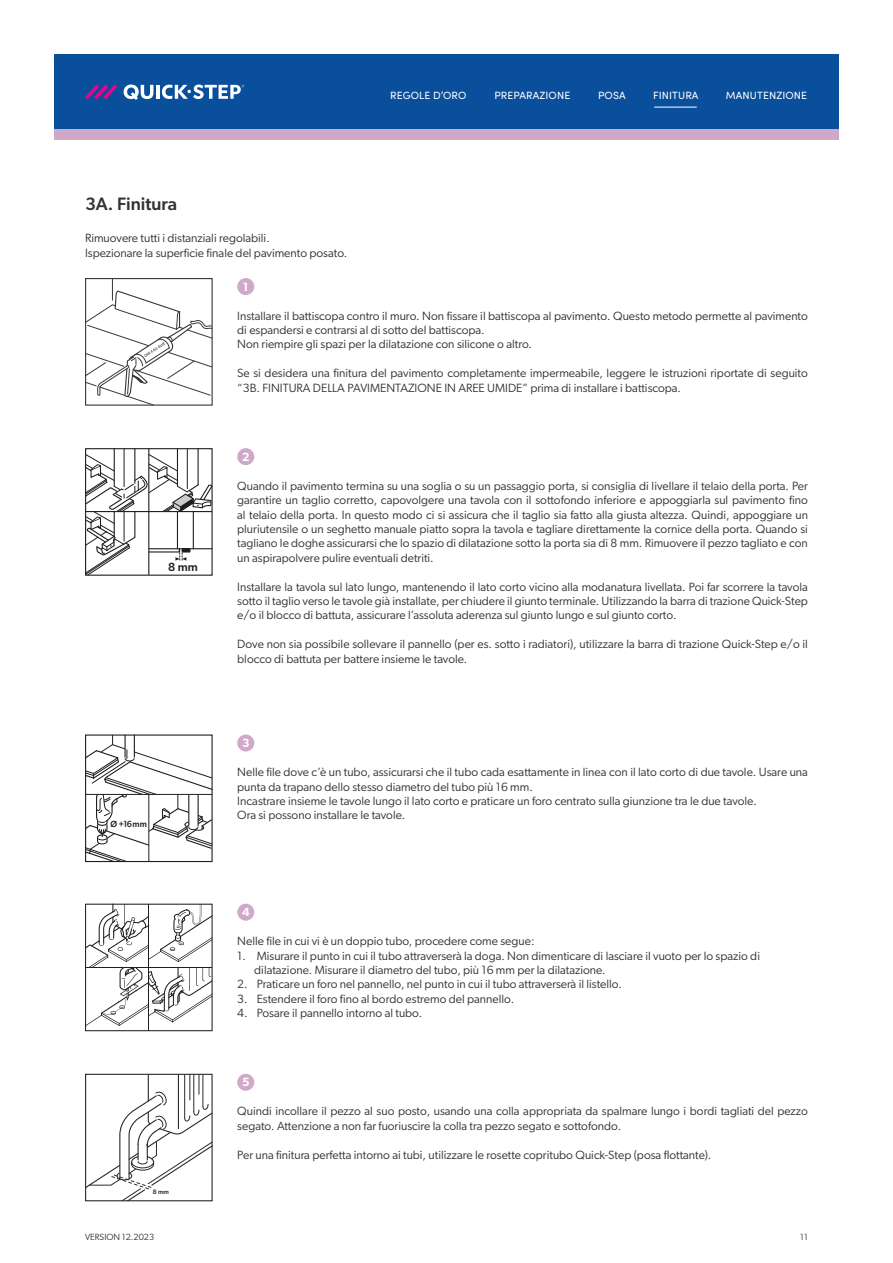
<style>
.page{position:relative;width:893px;height:1263px;background:#fff}
.page>*{position:absolute;margin:0;border:0;box-sizing:border-box;transform-origin:0 0}
.t1{font:500 18px "Gibson";color:#2f3333}
.t2{font:12px/14.4px "Gibson";color:#2f3333}
.t3{font:600 12px "Gibson";color:#fff}
.t4{font:500 11.85px "Gibson";color:#040506}
.t5{font:10.5px "Sofia Pro";letter-spacing:.01em;color:#fff}
.t6{font:9px "Gibson";color:#2f3333}
.t7{font:500 8.85px "Gibson";color:#040506;scale:.95 1}
.t8{font:500 6.45px "Gibson";color:#0f1214}
</style>
<div class="page">
<div style="left:54px;top:54px;width:785px;height:75px;background:#0a4f9c"></div>
<div style="left:54px;top:129px;width:785px;height:11px;background:#d0a8ca"></div>
<svg style="left:85px;top:84px;width:32px;height:15px"></svg>
<svg style="left:124px;top:85px;width:29px;height:15px"></svg>
<hr style="left:156px;top:85px;width:4px;height:14px;background:#fff">
<svg style="left:162px;top:85px;width:82px;height:14px"></svg>
<hr style="left:148px;top:448px;width:1px;height:127px;background:#040506">
<hr style="left:134px;top:449px;width:1px;height:34px;background:#040506">
<hr style="left:114px;top:449px;width:1px;height:37px;background:#040506">
<hr style="left:124px;top:449px;width:1px;height:38px;background:#040506">
<hr style="left:198px;top:449px;width:1px;height:36px;background:#040506">
<hr style="left:177px;top:449px;width:1px;height:37px;background:#040506">
<hr style="left:187px;top:449px;width:1px;height:40px;background:#040506">
<svg style="left:85px;top:453px;width:128px;height:122px"></svg>
<svg style="left:85px;top:735px;width:128px;height:127px"></svg>
<svg style="left:85px;top:904px;width:128px;height:127px"></svg>
<svg style="left:85px;top:1075px;width:128px;height:126px"></svg>
<div style="left:237px;top:278px;width:17px;height:17px;background:#d0a8ca;border-radius:50%"></div>
<div style="left:237px;top:448px;width:17px;height:17px;background:#d0a8ca;border-radius:50%"></div>
<div style="left:237px;top:734px;width:17px;height:17px;background:#d0a8ca;border-radius:50%"></div>
<div style="left:237px;top:904px;width:17px;height:17px;background:#d0a8ca;border-radius:50%"></div>
<div style="left:237px;top:1074px;width:17px;height:17px;background:#d0a8ca;border-radius:50%"></div>
<svg style="left:85px;top:279px;width:128px;height:127px"></svg>
<hr style="left:654px;top:107px;width:43px;height:1px;background:#fff">
<h1 class="t1" style="left:85px;top:193px;width:93px">3A. Finitura</h1>
<p class="t2" style="left:85px;top:231px;width:264px">Rimuovere tutti i distanziali regolabili.<br>Ispezionare la superficie finale del pavimento posato.</p>
<p class="t3" style="left:243px;top:279px;width:7px">1</p>
<p class="t5" style="left:390px;top:87px;width:78px">REGOLE D’ORO</p>
<p class="t5" style="left:494px;top:87px;width:77px">PREPARAZIONE</p>
<p class="t5" style="left:598px;top:87px;width:29px">POSA</p>
<p class="t5" style="left:653px;top:87px;width:47px">FINITURA</p>
<p class="t5" style="left:726px;top:87px;width:83px">MANUTENZIONE</p>
<p class="t2" style="left:237px;top:308px;width:572px">Installare il battiscopa contro il muro. Non fissare il battiscopa al pavimento. Questo metodo permette al pavimento di espandersi e contrarsi al di sotto del battiscopa.<br>Non riempire gli spazi per la dilatazione con silicone o altro.</p>
<p class="t2" style="left:237px;top:366px;width:572px">Se si desidera una finitura del pavimento completamente impermeabile, leggere le istruzioni riportate di seguito “3B. FINITURA DELLA PAVIMENTAZIONE IN AREE UMIDE” prima di installare i battiscopa.</p>
<p class="t4" style="left:168px;top:560px;width:31px">8 mm</p>
<p class="t7" style="left:111px;top:819px;width:40px">Ø+16mm</p>
<p class="t8" style="left:153px;top:1188px;width:18px">8 mm</p>
<p class="t6" style="left:85px;top:1231px;width:71px">VERSION 12.2023</p>
<p class="t3" style="left:242px;top:449px;width:9px">2</p>
<p class="t2" style="left:237px;top:478px;width:572px;text-align:justify">Quando il pavimento termina su una soglia o su un passaggio porta, si consiglia di livellare il telaio della porta. Per garantire un taglio corretto, capovolgere una tavola con il sottofondo inferiore e appoggiarla sul pavimento fino al telaio della porta. In questo modo ci si assicura che il taglio sia fatto alla giusta altezza. Quindi, appoggiare un pluriutensile o un seghetto manuale piatto sopra la tavola e tagliare direttamente la cornice della porta. Quando si tagliano le doghe assicurarsi che lo spazio di dilatazione sotto la porta sia di 8 mm. Rimuovere il pezzo tagliato e con un aspirapolvere pulire eventuali detriti.</p>
<p class="t2" style="left:237px;top:579px;width:572px;text-align:justify">Installare la tavola sul lato lungo, mantenendo il lato corto vicino alla modanatura livellata. Poi far scorrere la tavola sotto il taglio verso le tavole già installate, per chiudere il giunto terminale. Utilizzando la barra di trazione Quick-Step e/o il blocco di battuta, assicurare l’assoluta aderenza sul giunto lungo e sul giunto corto.</p>
<p class="t2" style="left:237px;top:637px;width:572px">Dove non sia possibile sollevare il pannello (per es. sotto i radiatori), utilizzare la barra di trazione Quick-Step e/o il blocco di battuta per battere insieme le tavole.</p>
<p class="t3" style="left:242px;top:736px;width:9px">3</p>
<p class="t2" style="left:237px;top:765px;width:572px">Nelle file dove c’è un tubo, assicurarsi che il tubo cada esattamente in linea con il lato corto di due tavole. Usare una punta da trapano dello stesso diametro del tubo più 16 mm.<br>Incastrare insieme le tavole lungo il lato corto e praticare un foro centrato sulla giunzione tra le due tavole.<br>Ora si possono installare le tavole.</p>
<p class="t3" style="left:242px;top:905px;width:9px">4</p>
<p class="t2" style="left:237px;top:934px;width:299px">Nelle file in cui vi è un doppio tubo, procedere come segue:</p>
<p class="t2" style="left:254px;top:948px;width:507px;text-indent:-17px">1. Misurare il punto in cui il tubo attraverserà la doga. Non dimenticare di lasciare il vuoto per lo spazio di dilatazione. Misurare il diametro del tubo, più 16 mm per la dilatazione.</p>
<p class="t2" style="left:237px;top:977px;width:386px">2. Praticare un foro nel pannello, nel punto in cui il tubo attraverserà il listello.</p>
<p class="t2" style="left:237px;top:991px;width:278px">3. Estendere il foro fino al bordo estremo del pannello.</p>
<p class="t2" style="left:237px;top:1006px;width:187px">4. Posare il pannello intorno al tubo.</p>
<p class="t3" style="left:242px;top:1075px;width:9px">5</p>
<p class="t2" style="left:237px;top:1104px;width:572px">Quindi incollare il pezzo al suo posto, usando una colla appropriata da spalmare lungo i bordi tagliati del pezzo segato. Attenzione a non far fuoriuscire la colla tra pezzo segato e sottofondo.</p>
<p class="t2" style="left:237px;top:1147px;width:476px">Per una finitura perfetta intorno ai tubi, utilizzare le rosette copritubo Quick-Step (posa flottante).</p>
<p class="t6" style="left:800px;top:1231px;width:9px">11</p>
</div>
